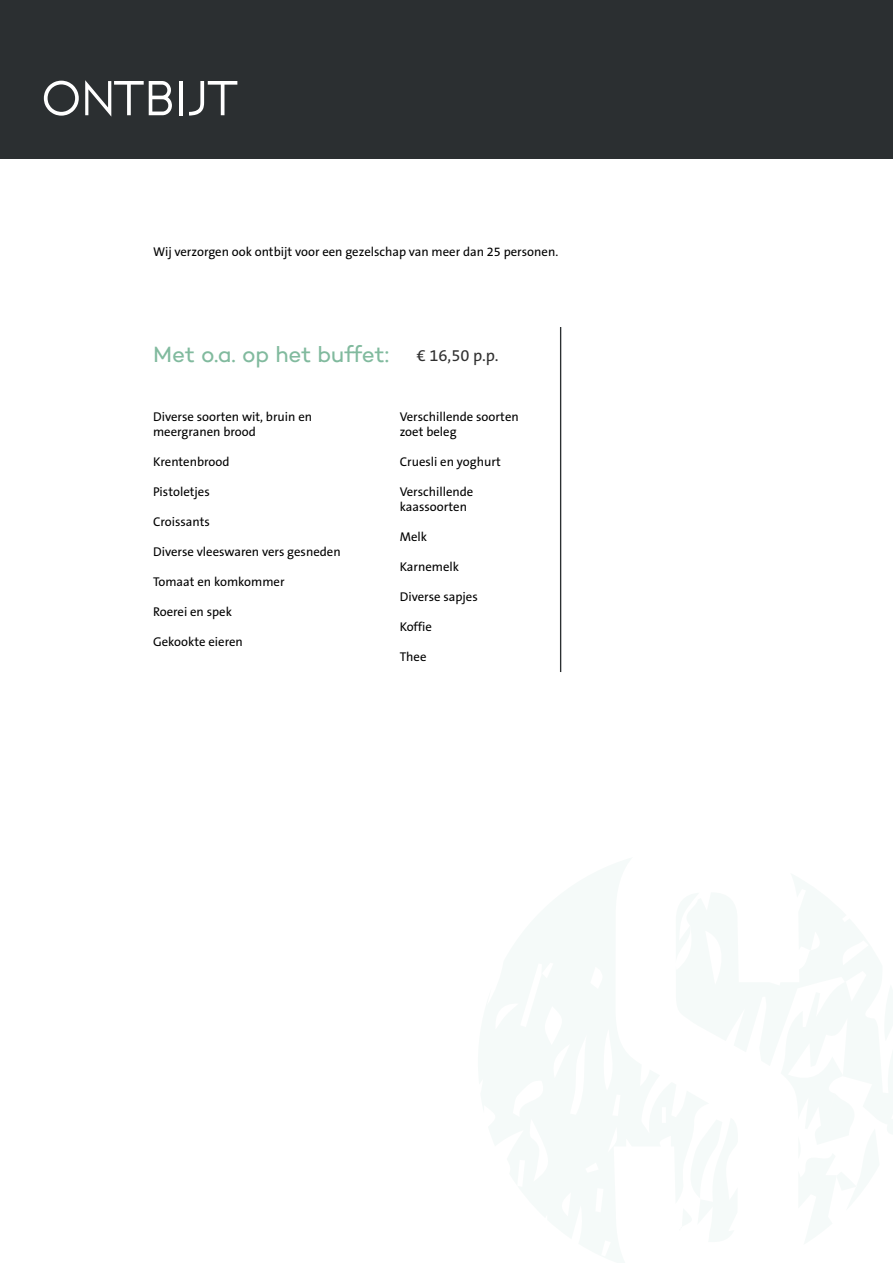
<style>
.page{position:relative;width:893px;height:1263px;background:#fff}
.page>*{position:absolute;margin:0;border:0;box-sizing:border-box;transform-origin:0 0}
.t1{font:700 65.1px "NEOTERIC";color:#fff}
.t2{font:22.5px "Campton";color:#81ba9e}
.t3{font:16.5px "The Sans B5 Plain";color:#303030}
.t4{font:12.75px/15px "The Sans B5 Plain";color:#000}
</style>
<div class="page">
<div style="left:0;top:0;width:893px;height:158px;background:#2b2f31"></div>
<hr style="left:560px;top:327px;width:1px;height:345px;background:#2b2f31">
<h1 class="t1" style="left:41px;top:59px;width:199px">ontbijt</h1>
<p class="t4" style="left:153px;top:244px;width:407px">Wij verzorgen ook ontbijt voor een gezelschap van meer dan 25 personen.</p>
<h2 class="t2" style="left:153px;top:341px;width:238px">Met o.a. op het buffet:</h2>
<p class="t3" style="left:417px;top:346px;width:83px">€ 16,50 p.p.</p>
<p class="t4" style="left:153px;top:409px;width:161px">Diverse soorten wit, bruin en meergranen brood</p>
<p class="t4" style="left:153px;top:454px;width:78px">Krentenbrood</p>
<p class="t4" style="left:153px;top:484px;width:58px">Pistoletjes</p>
<p class="t4" style="left:153px;top:514px;width:58px">Croissants</p>
<p class="t4" style="left:153px;top:544px;width:189px">Diverse vleeswaren vers gesneden</p>
<p class="t4" style="left:153px;top:574px;width:133px">Tomaat en komkommer</p>
<p class="t4" style="left:153px;top:604px;width:80px">Roerei en spek</p>
<p class="t4" style="left:153px;top:634px;width:91px">Gekookte eieren</p>
<p class="t4" style="left:400px;top:409px;width:121px">Verschillende soorten zoet beleg</p>
<p class="t4" style="left:400px;top:454px;width:103px">Cruesli en yoghurt</p>
<p class="t4" style="left:400px;top:484px;width:75px">Verschillende kaassoorten</p>
<p class="t4" style="left:400px;top:529px;width:29px">Melk</p>
<p class="t4" style="left:400px;top:559px;width:61px">Karnemelk</p>
<p class="t4" style="left:400px;top:589px;width:80px">Diverse sapjes</p>
<p class="t4" style="left:400px;top:619px;width:34px">Koffie</p>
<p class="t4" style="left:400px;top:649px;width:28px">Thee</p>
</div>
